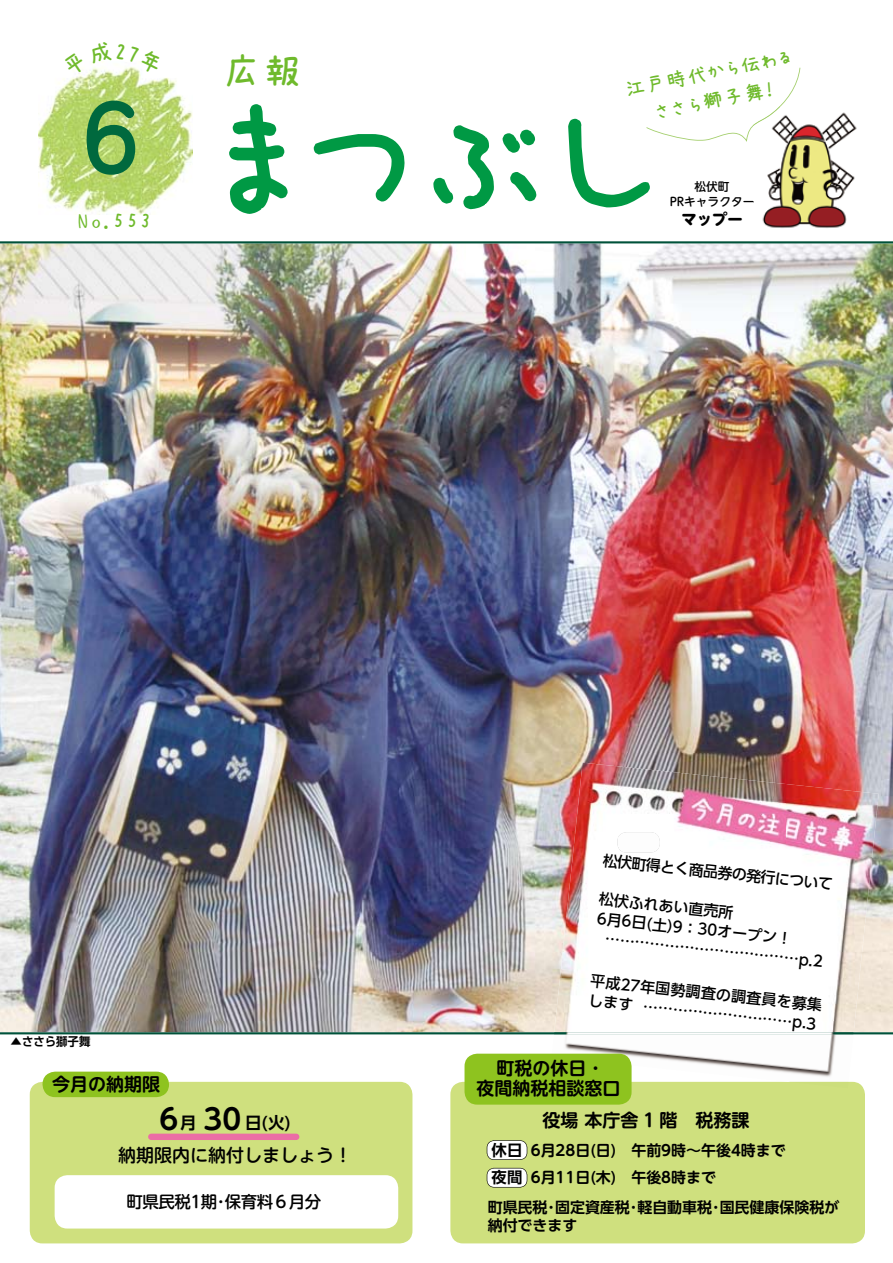
<style>
.page{position:relative;width:893px;height:1263px;background:#fff}
.page>*{position:absolute;margin:0;border:0;box-sizing:border-box;transform-origin:0 0}
.t1{font:166.5px "AP Japanesefont";color:#094}
.t2{font:500 90px "Jun 34 Pro";color:#00693e}
.t3{font:40.5px "AP Japanesefont";color:#6fba2c}
.t4{font:700 28.5px "UD Shin M Go Pro De";color:#000}
.t5{font:22.5px "AP Japanesefont";color:#6fba2c}
.t6{font:21px/28.5px "AP Japanesefont";color:#6fba2c;text-align:center}
.t7{font:700 18px/19.5px "UD Shin M Go Pro De";color:#000;text-align:center}
.t8{font:500 18px "UD Shin M Go Pro";color:#000}
.t9{font:500 16.5px "UD Shin M Go Pro";letter-spacing:-.03em;color:#000}
.t10{font:700 16.5px "UD Shin Go Pro De";color:#000}
.t11{font:700 15.45px/27.6px "UD Shin Go Pro De";color:#000}
.t12{font:800 15.3px "UD Shin M Go Pro";color:#000}
.t13{font:500 15px/19.5px "UD Shin Go Pro";color:#000}
.t14{font:700 15px/27.2px "UD Shin M Go Pro De";color:#000}
.t15{font:700 15px/18.5px "UD Shin Go Pro De";color:#000}
.t16{font:700 12px "UD Shin Go Pro De";color:#000;scale:.95 1}
.t17{font:500 11.7px/15.3px "UD Shin M Go Pro";color:#000;text-align:center}
.s1{font-family:"UD Shin Go Pro De";font-size:16.5px}
</style>
<div class="page">
<img style="left:39px;top:76px;width:154px;height:139px">
<svg style="left:646px;top:68px;width:154px;height:74px"></svg>
<img style="left:753px;top:106px;width:104px;height:122px">
<img style="left:753px;top:106px;width:28px;height:20px">
<div style="left:30px;top:1082px;width:382px;height:161px;background:#cfe07e;border-radius:13px"></div>
<div style="left:450px;top:1082px;width:415px;height:161px;background:#cfe07e;border-radius:13px"></div>
<img style="left:0;top:241px;width:893px;height:793px">
<img style="left:560px;top:763px;width:226px;height:215px">
<img style="left:786px;top:784px;width:93px;height:248px">
<img style="left:554px;top:978px;width:232px;height:54px">
<img style="left:552px;top:1034px;width:301px;height:48px">
<img style="left:554px;top:1032px;width:300px;height:2px">
<img style="left:617px;top:832px;width:43px;height:21px">
<img style="left:623px;top:835px;width:31px;height:14px">
<div style="left:464px;top:1054px;width:168px;height:50px;background:#8ec31f;border-radius:13px"></div>
<div style="left:55px;top:1175px;width:343px;height:53px;background:#fff;border-radius:13px"></div>
<div style="left:43px;top:1071px;width:126px;height:26px;background:#8ec31f;border-radius:13px"></div>
<svg style="left:487px;top:1140px;width:40px;height:20px"></svg>
<svg style="left:487px;top:1168px;width:40px;height:19px"></svg>
<div style="left:148px;top:1134px;width:151px;height:6px;background:#eb6ea5;border-radius:3px"></div>
<svg style="left:77px;top:61px;width:65px;height:15px"></svg>
<h2 class="t2" style="left:83px;top:68px;width:58px">6</h2>
<h3 class="t5" style="left:79px;top:209px;width:74px">No.553</h3>
<h3 class="t6" style="left:622px;top:75px;width:173px;rotate:-11deg">江戸時代から伝わるささら獅子舞！</h3>
<h3 class="t3" style="left:223px;top:51px;width:82px">広報</h3>
<h1 class="t1" style="left:196px;top:78px;width:479px">まつぶし</h1>
<p class="t17" style="left:670px;top:178px;width:86px">松伏町<br>PRキャラクター</p>
<p class="t12" style="left:681px;top:206px;width:63px">マップー</p>
<p class="t13" style="left:604px;top:850px;width:232px;rotate:6deg">松伏町得とく商品券の発行について</p>
<p class="t13" style="left:600px;top:888px;width:136px;rotate:6deg">松伏ふれあい直売所</p>
<p class="t13" style="left:598px;top:908px;width:197px;rotate:6deg">6月6日(土)9：30オープン！</p>
<p class="t13" style="left:606px;top:928px;width:221px;rotate:6deg">…………………………………p.2</p>
<p class="t13" style="left:592px;top:971px;width:234px;rotate:6deg">平成27年国勢調査の調査員を募集します …………………………p.3</p>
<p class="t16" style="left:11px;top:1032px;width:85px">▲ささら獅子舞</p>
<p class="t7" style="left:52px;top:1073px;width:109px">今月の納期限</p>
<h3 class="t4" style="left:160px;top:1096px;width:133px">6 30 <span class="s1">(火)</span></h3>
<p class="t10" style="left:147px;top:1109px;width:51px">　　月</p>
<p class="t10" style="left:219px;top:1109px;width:44px">　　日</p>
<p class="t8" style="left:118px;top:1140px;width:236px">納期限内に納付しましょう！</p>
<p class="t9" style="left:126px;top:1189px;width:196px">町県民税1期･保育料６月分</p>
<p class="t7" style="left:476px;top:1057px;width:145px">町税の休日･<br>夜間納税相談窓口</p>
<p class="t7" style="left:543px;top:1109px;width:208px">役場 本庁舎 1 階 税務課</p>
<p class="t11" style="left:492px;top:1135px;width:32px">休日夜間</p>
<p class="t14" style="left:531px;top:1136px;width:256px">6月28日(日)　午前9時～午後4時まで<br>6月11日(木)　午後8時まで</p>
<p class="t15" style="left:488px;top:1197px;width:353px">町県民税･固定資産税･軽自動車税･国民健康保険税が納付できます</p>
</div>
